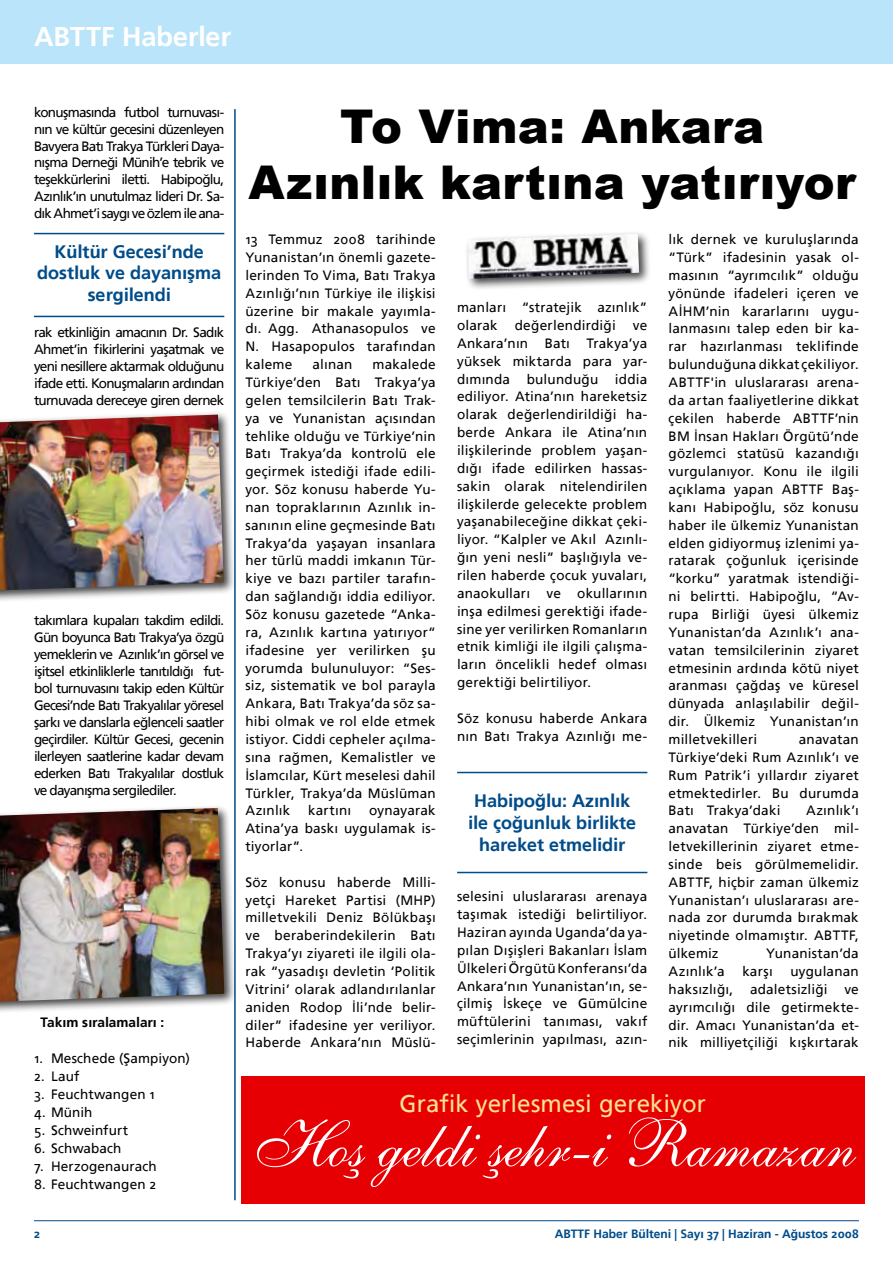
<style>
.page{position:relative;width:893px;height:1263px;background:#fff}
.page>*{position:absolute;margin:0;border:0;box-sizing:border-box;transform-origin:0 0}
.t1{font:66px "English 111 Vivace BT";color:#fff}
.t2{font:900 46.5px/55.8px "Arial";letter-spacing:.01em;color:#000;text-align:center}
.t3{font:700 27px "Frutiger Linotype";color:#fff}
.t4{font:24px "Frutiger Linotype";letter-spacing:.005em;color:#ffe38e}
.t5{font:700 18px/21.6px "Frutiger Linotype";color:#004c89;text-align:center}
.t6{font:13.5px/17.9px "Frutiger Linotype";letter-spacing:.015em;color:#000;text-align:justify}
.t7{font:700 13.5px "Frutiger Linotype";letter-spacing:.005em;color:#000}
.t8{font:700 12px "Frutiger Linotype";color:#004c89}
</style>
<div class="page">
<div style="left:0;top:0;width:893px;height:64px;background:#bae4f9"></div>
<hr style="left:34px;top:1220px;width:825px;height:1px;background:#004c89">
<hr style="left:234px;top:109px;width:2px;height:1091px;background:#004c89">
<div style="left:0;top:804px;width:252px;height:216px;background:#000;opacity:.75"></div>
<img style="left:0;top:808px;width:224px;height:193px">
<hr style="left:34px;top:233px;width:190px;height:1px;background:#004c89">
<hr style="left:34px;top:316px;width:190px;height:1px;background:#004c89">
<div style="left:0;top:411px;width:246px;height:198px;background:#000;opacity:.75"></div>
<img style="left:0;top:415px;width:224px;height:175px">
<div style="left:464px;top:230px;width:194px;height:67px;background:#000;opacity:.75"></div>
<img style="left:468px;top:234px;width:171px;height:45px">
<hr style="left:457px;top:772px;width:190px;height:1px;background:#004c89">
<hr style="left:457px;top:872px;width:190px;height:1px;background:#004c89">
<div style="left:241px;top:1076px;width:624px;height:127px;background:#e60004"></div>
<h3 class="t3" style="left:34px;top:21px;width:198px">ABTTF Haberler</h3>
<p class="t6" style="left:34px;top:103px;width:192px;line-height:17px">konuşmasında futbol turnuvası&shy;nın ve kültür gecesini düzenleyen Bavyera Batı Trakya Türkleri Daya&shy;nışma Derneği Münih’e tebrik ve teşekkürlerini iletti. Habipoğlu, Azınlık’ın unutulmaz lideri Dr. Sa&shy;dık Ahmet’i saygı ve özlem ile ana-</p>
<h3 class="t5" style="left:37px;top:241px;width:186px">Kültür Gecesi’nde dostluk ve dayanışma sergilendi</h3>
<p class="t6" style="left:34px;top:324px;width:192px;line-height:17px">rak etkinliğin amacının Dr. Sadık Ahmet’in fikirlerini yaşatmak ve yeni nesillere aktarmak olduğunu ifade etti. Konuşmaların ardından turnuvada dereceye giren dernek</p>
<p class="t6" style="left:34px;top:612px;width:192px;line-height:17px">takımlara kupaları takdim edildi.<br>Gün boyunca Batı Trakya’ya özgü yemeklerin ve Azınlık’ın görsel ve işitsel etkinliklerle tanıtıldığı fut&shy;bol turnuvasını takip eden Kültür Gecesi’nde Batı Trakyalılar yöresel şarkı ve danslarla eğlenceli saatler geçirdiler. Kültür Gecesi, gecenin ilerleyen saatlerine kadar devam ederken Batı Trakyalılar dostluk ve dayanışma sergilediler.</p>
<p class="t7" style="left:40px;top:1014px;width:125px">Takım sıralamaları :</p>
<p class="t6" style="left:34px;top:1049px;width:158px">1. Meschede (Şampiyon)</p>
<p class="t6" style="left:34px;top:1067px;width:47px">2. Lauf</p>
<p class="t6" style="left:34px;top:1085px;width:122px">3. Feuchtwangen 1</p>
<p class="t6" style="left:34px;top:1103px;width:60px">4. Münih</p>
<p class="t6" style="left:34px;top:1121px;width:96px">5. Schweinfurt</p>
<p class="t6" style="left:34px;top:1139px;width:89px">6. Schwabach</p>
<p class="t6" style="left:34px;top:1157px;width:124px">7. Herzogenaurach</p>
<p class="t6" style="left:34px;top:1175px;width:124px">8. Feuchtwangen 2</p>
<h2 class="t2" style="left:249px;top:97px;width:609px">To Vima: Ankara<br>Azınlık kartına yatırıyor</h2>
<p class="t6" style="left:668px;top:230px;width:192px">lık dernek ve kuruluşlarında “Türk” ifadesinin yasak ol&shy;masının “ayrımcılık” olduğu yönünde ifadeleri içeren ve AİHM’nin kararlarını uygu&shy;lanmasını talep eden bir ka&shy;rar hazırlanması teklifinde bulunduğuna dikkat çekiliyor.<br>ABTTF'in uluslararası arena&shy;da artan faaliyetlerine dikkat çekilen haberde ABTTF’nin BM İnsan Hakları Örgütü’nde gözlemci statüsü kazandığı vurgulanıyor. Konu ile ilgili açıklama yapan ABTTF Baş&shy;kanı Habipoğlu, söz konusu haber ile ülkemiz Yunanistan elden gidiyormuş izlenimi ya&shy;ratarak çoğunluk içerisinde “korku” yaratmak istendiği&shy;ni belirtti. Habipoğlu, “Av&shy;rupa Birliği üyesi ülkemiz Yunanistan’da Azınlık’ı ana&shy;vatan temsilcilerinin ziyaret etmesinin ardında kötü niyet aranması çağdaş ve küresel dünyada anlaşılabilir değil&shy;dir. Ülkemiz Yunanistan’ın milletvekilleri</p>
<p class="t6" style="left:245px;top:230px;width:192px">13 Temmuz 2008 tarihinde Yunanistan’ın önemli gazete&shy;lerinden To Vima, Batı Trakya Azınlığı’nın Türkiye ile ilişkisi üzerine bir makale yayımla&shy;dı. Agg. Athanasopulos ve N. Hasapopulos tarafından kaleme</p>
<p class="t6" style="left:457px;top:299px;width:192px">manları “stratejik azınlık” olarak</p>
<p class="t6" style="left:515px;top:316px;width:103px">değerlendirdiği</p>
<p class="t6" style="left:457px;top:316px;width:192px;text-indent:176px">ve Ankara’nın Batı Trakya’ya yüksek miktarda para yar&shy;dımında bulunduğu iddia ediliyor. Atina’nın hareketsiz olarak değerlendirildiği ha&shy;berde Ankara ile Atina’nın ilişkilerinde problem yaşan&shy;dığı ifade edilirken hassas&shy;sakin olarak nitelendirilen ilişkilerde gelecekte problem yaşanabileceğine dikkat çeki&shy;liyor. “Kalpler ve Akıl Azınlı&shy;ğın yeni nesli” başlığıyla ve&shy;rilen haberde çocuk yuvaları, anaokulları ve okullarının inşa edilmesi gerektiği ifade&shy;sine yer verilirken Romanların etnik kimliği ile ilgili çalışma&shy;ların öncelikli hedef olması gerektiği belirtiliyor.</p>
<p class="t6" style="left:457px;top:709px;width:192px">Söz konusu haberde Ankara nın Batı Trakya Azınlığı me-</p>
<p class="t6" style="left:245px;top:355px;width:192px;text-indent:127px">makalede Türkiye’den Batı Trakya’ya gelen temsilcilerin Batı Trak&shy;ya ve Yunanistan açısından tehlike olduğu ve Türkiye’nin Batı Trakya’da kontrolü ele geçirmek istediği ifade edili&shy;yor. Söz konusu haberde Yu&shy;nan topraklarının Azınlık in&shy;sanının eline geçmesinde Batı Trakya’da yaşayan insanlara her türlü maddi imkanın Tür&shy;kiye ve bazı partiler tarafın&shy;dan sağlandığı iddia ediliyor.<br>Söz konusu gazetede “Anka&shy;ra, Azınlık kartına yatırıyor“ ifadesine yer verilirken şu yorumda bulunuluyor: “Ses&shy;siz, sistematik ve bol parayla Ankara, Batı Trakya’da söz sa&shy;hibi olmak ve rol elde etmek istiyor. Ciddi cepheler açılma&shy;sına rağmen, Kemalistler ve İslamcılar, Kürt meselesi dahil Türkler, Trakya’da Müslüman Azınlık</p>
<p class="t6" style="left:312px;top:355px;width:41px">alınan</p>
<p class="t6" style="left:668px;top:730px;width:192px;text-indent:130px">anavatan Türkiye’deki Rum Azınlık’ı ve Rum Patrik’i yıllardır ziyaret etmektedirler. Bu durumda Batı Trakya’daki</p>
<h3 class="t5" style="left:468px;top:790px;width:170px">Habipoğlu: Azınlık ile çoğunluk birlikte hareket etmelidir</h3>
<p class="t6" style="left:245px;top:802px;width:192px;text-indent:124px">oynayarak Atina’ya baskı uygulamak is&shy;tiyorlar”.</p>
<p class="t6" style="left:245px;top:873px;width:192px">Söz konusu haberde Milli&shy;yetçi Hareket Partisi (MHP) milletvekili Deniz Bölükbaşı ve beraberindekilerin Batı Trakya’yı ziyareti ile ilgili ola&shy;rak “yasadışı devletin ‘Politik Vitrini’ olarak adlandırılanlar aniden Rodop İli’nde belir&shy;diler” ifadesine yer veriliyor.<br>Haberde Ankara’nın Müslü-</p>
<p class="t6" style="left:308px;top:802px;width:44px">kartını</p>
<p class="t6" style="left:668px;top:802px;width:192px;text-indent:138px">Azınlık’ı anavatan Türkiye’den mil&shy;letvekillerinin ziyaret etme&shy;sinde beis görülmemelidir.<br>ABTTF, hiçbir zaman ülkemiz Yunanistan’ı uluslararası are&shy;nada zor durumda bırakmak niyetinde olmamıştır. ABTTF, ülkemiz</p>
<p class="t6" style="left:457px;top:888px;width:192px">selesini uluslararası arenaya taşımak istediği belirtiliyor.<br>Haziran ayında Uganda’da ya&shy;pılan Dışişleri Bakanları İslam Ülkeleri Örgütü Konferansı’da Ankara’nın Yunanistan’ın, se&shy;çilmiş İskeçe ve Gümülcine müftülerini tanıması, vakıf seçimlerinin yapılması, azın-</p>
<p class="t6" style="left:766px;top:944px;width:94px">Yunanistan’da</p>
<p class="t6" style="left:668px;top:962px;width:58px">Azınlık’a</p>
<p class="t6" style="left:742px;top:962px;width:32px">karşı</p>
<p class="t6" style="left:668px;top:962px;width:192px;text-indent:122px">uygulanan haksızlığı, adaletsizliği ve ayrımcılığı dile getirmekte&shy;dir. Amacı Yunanistan’da et&shy;nik milliyetçiliği kışkırtarak</p>
<h3 class="t4" style="left:400px;top:1089px;width:308px">Grafik yerlesmesi gerekiyor</h3>
<h1 class="t1" style="left:250px;top:1104px;width:607px">Hoş geldi şehr-i Ramazan</h1>
<p class="t8" style="left:34px;top:1226px;width:8px">2</p>
<p class="t8" style="left:555px;top:1226px;width:305px">ABTTF Haber Bülteni | Sayı 37 | Haziran - Ağustos 2008</p>
</div>
